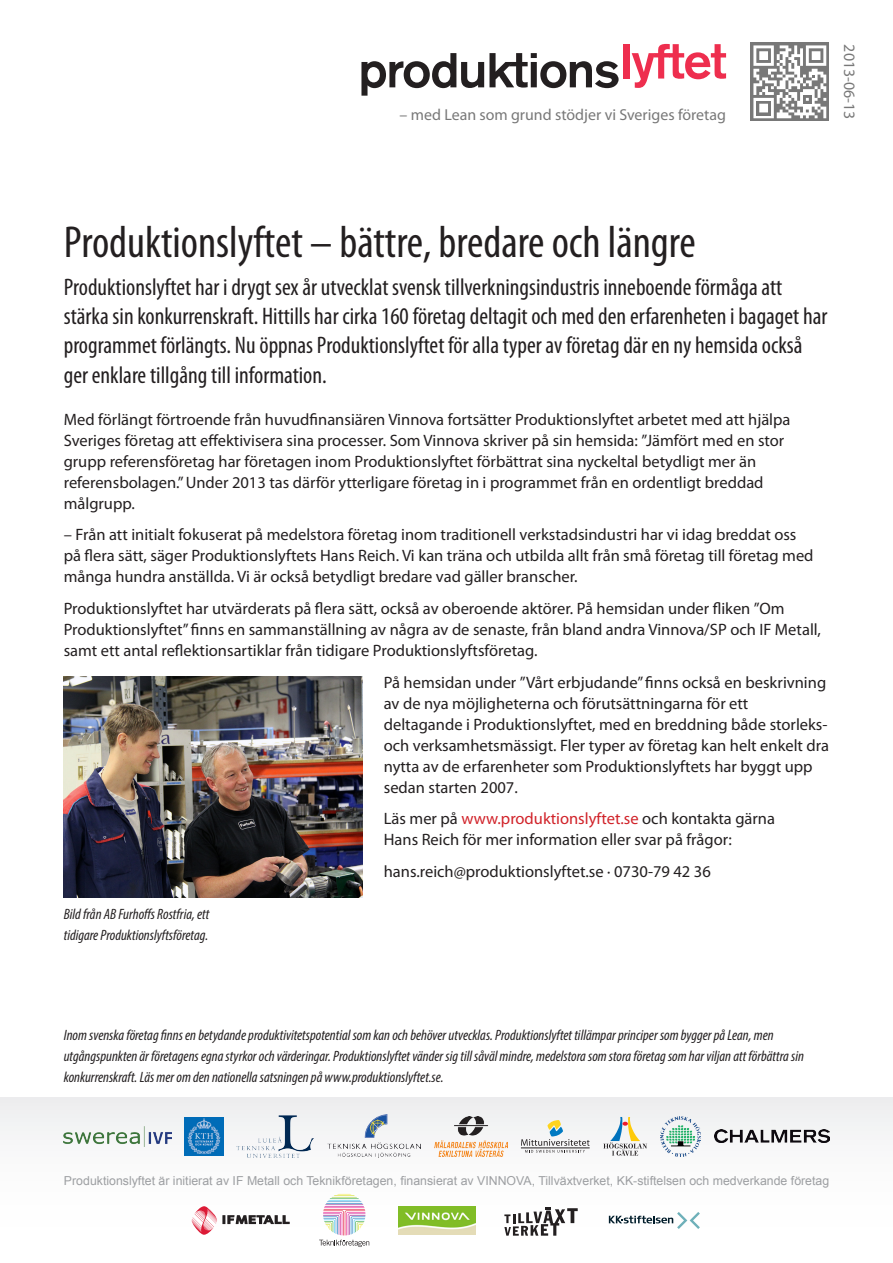
<style>
.page{position:relative;width:893px;height:1263px;background:#fff}
.page>*{position:absolute;margin:0;border:0;box-sizing:border-box;transform-origin:0 0}
.t1{font:condensed 45px "Myriad Pro";color:#231f20}
.Underrubrik{font:condensed 24px/29.2px "Myriad Pro";color:#231f20}
.Underrubrik-2{font:16.5px/21px "Myriad Pro";color:#231f20}
.t2{font:15.9px "Myriad Pro";color:#787878}
.Underrubrik-3{font:italic condensed 15px/21px "Myriad Pro";color:#231f20}
.Brödtext{font:12.3px "Arial";color:#9d9fa2}
.s1{color:#d1232a}
</style>
<div class="page">
<svg style="left:361px;top:53px;width:258px;height:43px"></svg>
<div style="left:623px;top:44px;width:6px;height:35px;background:#ee2e4e"></div>
<svg style="left:632px;top:44px;width:94px;height:44px"></svg>
<svg style="left:750px;top:43px;width:79px;height:78px"></svg>
<svg style="left:753px;top:45px;width:73px;height:73px"></svg>
<div style="left:0;top:1097px;width:893px;height:166px;background:linear-gradient(to right,#f9fafa,#fafafa)"></div>
<svg style="left:603px;top:1117px;width:44px;height:39px"></svg>
<svg style="left:521px;top:1120px;width:69px;height:33px"></svg>
<img style="left:64px;top:1126px;width:107px;height:20px">
<img style="left:185px;top:1117px;width:38px;height:39px">
<img style="left:237px;top:1115px;width:77px;height:42px">
<img style="left:327px;top:1115px;width:94px;height:43px">
<img style="left:434px;top:1116px;width:73px;height:40px">
<img style="left:661px;top:1116px;width:39px;height:40px">
<img style="left:714px;top:1130px;width:115px;height:13px">
<svg style="left:504px;top:1207px;width:74px;height:29px"></svg>
<img style="left:399px;top:1206px;width:76px;height:28px">
<svg style="left:609px;top:1212px;width:91px;height:17px"></svg>
<svg style="left:192px;top:1206px;width:98px;height:29px"></svg>
<svg style="left:319px;top:1194px;width:50px;height:53px"></svg>
<img style="left:64px;top:676px;width:299px;height:221px">
<p class="t2" style="left:400px;top:105px;width:328px">– med Lean som grund stödjer vi Sveriges företag</p>
<p class="t2" style="left:859px;top:44px;width:77px;rotate:90deg">2013-06-13</p>
<p class="t1" style="left:64px;top:215px;width:633px">Produktionslyftet – bättre, bredare och längre</p>
<p class="Underrubrik" style="left:64px;top:272px;width:765px">Produktionslyftet har i drygt sex år utvecklat svensk tillverkningsindustris inneboende förmåga att stärka sin konkurrenskraft. Hittills har cirka 160 företag deltagit och med den erfarenheten i bagaget har programmet förlängts. Nu öppnas Produktionslyftet för alla typer av företag där en ny hemsida också ger enklare tillgång till information.</p>
<p class="Underrubrik-2" style="left:64px;top:408px;width:728px">Med förlängt förtroende från huvudfinansiären Vinnova fortsätter Produktionslyftet arbetet med att hjälpa Sveriges företag att effektivisera sina processer. Som Vinnova skriver på sin hemsida: ”Jämfört med en stor grupp referensföretag har företagen inom Produktionslyftet förbättrat sina nyckeltal betydligt mer än referensbolagen.” Under 2013 tas därför ytterligare företag in i programmet från en ordentligt breddad målgrupp.</p>
<p class="Underrubrik-2" style="left:64px;top:524px;width:751px">– Från att initialt fokuserat på medelstora företag inom traditionell verkstadsindustri har vi idag breddat oss på flera sätt, säger Produktionslyftets Hans Reich. Vi kan träna och utbilda allt från små företag till företag med många hundra anställda. Vi är också betydligt bredare vad gäller branscher.</p>
<p class="Underrubrik-2" style="left:64px;top:598px;width:759px">Produktionslyftet har utvärderats på flera sätt, också av oberoende aktörer. På hemsidan under fliken ”Om<br>Produktionslyftet” finns en sammanställning av några av de senaste, från bland andra Vinnova/SP och IF Metall, samt ett antal reflektionsartiklar från tidigare Produktionslyftsföretag.</p>
<p class="Underrubrik-2" style="left:384px;top:671px;width:447px">På hemsidan under ”Vårt erbjudande” finns också en beskrivning av de nya möjligheterna och förutsättningarna för ett deltagande i Produktionslyftet, med en breddning både storleks&shy;och verksamhetsmässigt. Fler typer av företag kan helt enkelt dra nytta av de erfarenheter som Produktionslyftets har byggt upp sedan starten 2007.</p>
<p class="Underrubrik-2" style="left:384px;top:808px;width:393px">Läs mer på <span class="s1">www.produktionslyftet.se</span> och kontakta gärna<br>Hans Reich för mer information eller svar på frågor:</p>
<p class="Underrubrik-2" style="left:384px;top:861px;width:329px">hans.reich@produktionslyftet.se · 0730-79 42 36</p>
<p class="Underrubrik-3" style="left:64px;top:903px;width:147px">Bild från AB Furhoffs Rostfria, ett tidigare Produktionslyftsföretag.</p>
<p class="Underrubrik-3" style="left:64px;top:1025px;width:742px">Inom svenska företag finns en betydande produktivitetspotential som kan och behöver utvecklas. Produktionslyftet tillämpar principer som bygger på Lean, men utgångspunkten är företagens egna styrkor och värderingar. Produktionslyftet vänder sig till såväl mindre, medelstora som stora företag som har viljan att förbättra sin konkurrenskraft. Läs mer om den nationella satsningen på www.produktionslyftet.se.</p>
<p class="Brödtext" style="left:64px;top:1172px;width:767px">Produktionslyftet är initierat av IF Metall och Teknikföretagen, finansierat av VINNOVA, Tillväxtverket, KK-stiftelsen och medverkande företag</p>
</div>
